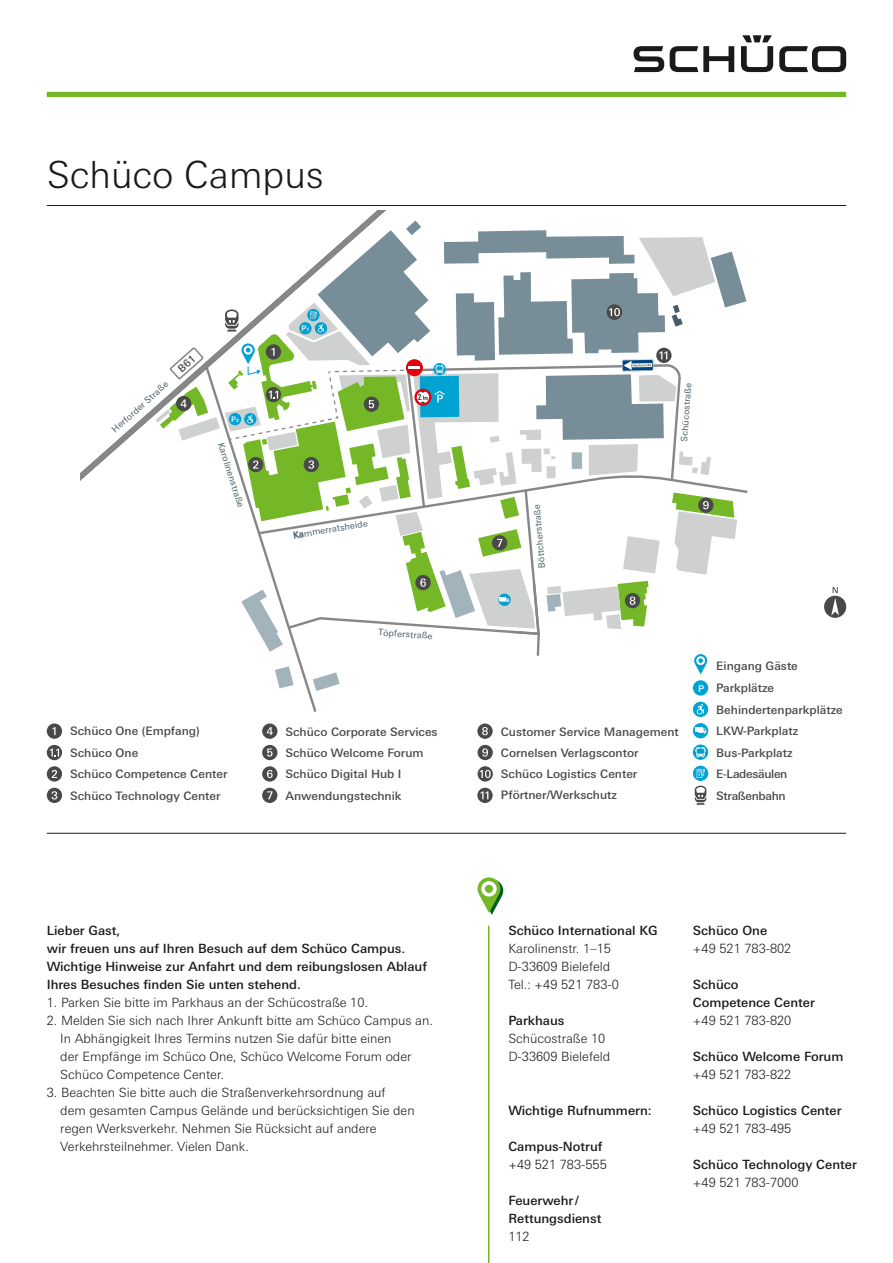
<style>
.page{position:relative;width:893px;height:1263px;background:#fff}
.page>*{position:absolute;margin:0;border:0;box-sizing:border-box;transform-origin:0 0}
.t1{font:300 37.5px "Univers For Schueco 330";color:#1a1a18}
.t2{font:300 12.75px/18px "Univers For Schueco 330";color:#1a1a18}
.t3{font:12.75px/18px "Univers For Schueco 530 Med";color:#1a1a18}
.t4{font:11.7px/21.5px "Univers For Schueco 530 Med";color:#494948}
.t5{font:11.7px/21.6px "Univers For Schueco 530 Med";letter-spacing:-.03em;color:#494948}
.t6{font:9.45px "Univers For Schueco 530 Med";color:#fff}
.t7{font:9px "Univers For Schueco 430 Reg";color:#465d67}
.t8{font:7.65px "Univers For Schueco 530 Med";color:#fff}
</style>
<div class="page">
<svg style="left:81px;top:210px;width:305px;height:270px"></svg>
<svg style="left:634px;top:35px;width:212px;height:37px"></svg>
<hr style="left:47px;top:205px;width:799px;height:1px;background:#1a1a18">
<hr style="left:47px;top:833px;width:799px;height:1px;background:#1a1a18">
<div style="left:47px;top:723px;width:15px;height:16px;background:#494948;border-radius:50%"></div>
<svg style="left:52px;top:727px;width:4px;height:8px"></svg>
<div style="left:47px;top:766px;width:15px;height:16px;background:#494948;border-radius:50%"></div>
<svg style="left:52px;top:770px;width:5px;height:8px"></svg>
<div style="left:47px;top:788px;width:15px;height:15px;background:#494948;border-radius:50%"></div>
<svg style="left:52px;top:791px;width:5px;height:8px"></svg>
<div style="left:262px;top:745px;width:15px;height:15px;background:#494948;border-radius:50%"></div>
<svg style="left:267px;top:748px;width:6px;height:8px"></svg>
<div style="left:262px;top:766px;width:15px;height:16px;background:#494948;border-radius:50%"></div>
<svg style="left:267px;top:770px;width:6px;height:8px"></svg>
<div style="left:262px;top:788px;width:15px;height:15px;background:#494948;border-radius:50%"></div>
<svg style="left:267px;top:791px;width:5px;height:8px"></svg>
<svg style="left:477px;top:723px;width:16px;height:16px"></svg>
<svg style="left:482px;top:727px;width:6px;height:8px"></svg>
<div style="left:47px;top:92px;width:799px;height:5px;background:#75b827"></div>
<div style="left:824px;top:596px;width:22px;height:22px;background:#494948;border-radius:50%"></div>
<svg style="left:831px;top:587px;width:8px;height:28px"></svg>
<hr style="left:488px;top:926px;width:1px;height:337px;background:#75b827">
<svg style="left:477px;top:877px;width:26px;height:38px"></svg>
<svg style="left:481px;top:881px;width:16px;height:15px"></svg>
<div style="left:485px;top:885px;width:8px;height:8px;background:#75b827;border-radius:50%"></div>
<div style="left:477px;top:745px;width:16px;height:15px;background:#494948;border-radius:50%"></div>
<svg style="left:482px;top:748px;width:6px;height:9px"></svg>
<svg style="left:477px;top:766px;width:16px;height:15px"></svg>
<svg style="left:480px;top:770px;width:11px;height:8px"></svg>
<svg style="left:477px;top:788px;width:16px;height:15px"></svg>
<svg style="left:480px;top:791px;width:8px;height:8px"></svg>
<svg style="left:693px;top:702px;width:15px;height:15px"></svg>
<svg style="left:693px;top:723px;width:15px;height:15px"></svg>
<svg style="left:695px;top:728px;width:11px;height:6px"></svg>
<svg style="left:693px;top:766px;width:15px;height:15px"></svg>
<svg style="left:696px;top:769px;width:9px;height:9px"></svg>
<svg style="left:695px;top:786px;width:11px;height:19px"></svg>
<svg style="left:693px;top:744px;width:15px;height:16px"></svg>
<svg style="left:695px;top:747px;width:11px;height:10px"></svg>
<div style="left:262px;top:723px;width:15px;height:16px;background:#494948;border-radius:50%"></div>
<svg style="left:267px;top:727px;width:6px;height:8px"></svg>
<svg style="left:47px;top:745px;width:15px;height:15px"></svg>
<svg style="left:50px;top:748px;width:9px;height:8px"></svg>
<svg style="left:155px;top:220px;width:593px;height:495px"></svg>
<h1 class="t1" style="left:47px;top:153px;width:279px">Schüco Campus</h1>
<p class="t7" style="left:110px;top:427px;width:73px;rotate:-42deg">Herforder Straße</p>
<p class="t8" style="left:231px;top:415px;width:9px">P2</p>
<p class="t7" style="left:226px;top:441px;width:69px;rotate:72deg">Karolinenstraße</p>
<p class="t4" style="left:70px;top:720px;width:159px">Schüco One (Empfang)<br>Schüco One<br>Schüco Competence Center<br>Schüco Technology Center</p>
<p class="t8" style="left:302px;top:324px;width:9px">P1</p>
<p class="t7" style="left:293px;top:530px;width:77px;rotate:-9deg">Kammerratsheide</p>
<p class="t7" style="left:379px;top:627px;width:56px;rotate:4deg">Töpferstraße</p>
<p class="t4" style="left:286px;top:721px;width:154px">Schüco Corporate Services</p>
<p class="t4" style="left:286px;top:742px;width:140px">Schüco Welcome Forum<br>Schüco Digital Hub I<br>Anwendungstechnik</p>
<p class="t3" style="left:47px;top:922px;width:382px">Lieber Gast,<br>wir freuen uns auf Ihren Besuch auf dem Schüco Campus.<br>Wichtige Hinweise zur Anfahrt und dem reibungslosen Ablauf Ihres Besuches finden Sie unten stehend.</p>
<p class="t2" style="left:47px;top:994px;width:323px">1. Parken Sie bitte im Parkhaus an der Schücostraße 10.</p>
<p class="t2" style="left:60px;top:1012px;width:374px;text-indent:-14px">2. Melden Sie sich nach Ihrer Ankunft bitte am Schüco Campus an.<br>In Abhängigkeit Ihres Termins nutzen Sie dafür bitte einen<br>der Empfänge im Schüco One, Schüco Welcome Forum oder Schüco Competence Center.</p>
<p class="t2" style="left:60px;top:1084px;width:356px;text-indent:-14px">3. Beachten Sie bitte auch die Straßenverkehrsordnung auf<br>dem gesamten Campus Gelände und berücksichtigen Sie den regen Werksverkehr. Nehmen Sie Rücksicht auf andere Verkehrsteilnehmer. Vielen Dank.</p>
<p class="t7" style="left:537px;top:568px;width:65px;rotate:-95deg">Böttcherstraße</p>
<p class="t7" style="left:679px;top:441px;width:60px;rotate:-86deg">Schücostraße</p>
<p class="t4" style="left:501px;top:721px;width:180px">Customer Service Management<br>Cornelsen Verlagscontor<br>Schüco Logistics Center<br>Pförtner/Werkschutz</p>
<p class="t6" style="left:698px;top:682px;width:8px">P</p>
<p class="t4" style="left:716px;top:655px;width:83px">Eingang Gäste</p>
<p class="t4" style="left:716px;top:677px;width:128px">Parkplätze<br>Behindertenparkplätze<br>LKW-Parkplatz</p>
<p class="t5" style="left:716px;top:742px;width:78px">Bus-Parkplatz<br>E-Ladesäulen</p>
<p class="t5" style="left:716px;top:785px;width:71px">Straßenbahn</p>
<p class="t3" style="left:508px;top:922px;width:151px">Schüco International KG</p>
<p class="t2" style="left:508px;top:940px;width:112px">Karolinenstr. 1–15<br>D-33609 Bielefeld<br>Tel.: +49 521 783-0</p>
<p class="t3" style="left:508px;top:1012px;width:58px">Parkhaus</p>
<p class="t2" style="left:508px;top:1030px;width:103px">Schücostraße 10<br>D-33609 Bielefeld</p>
<p class="t3" style="left:508px;top:1102px;width:145px">Wichtige Rufnummern:</p>
<p class="t3" style="left:508px;top:1138px;width:96px">Campus-Notruf</p>
<p class="t2" style="left:508px;top:1156px;width:100px">+49 521 783-555</p>
<p class="t3" style="left:508px;top:1192px;width:94px">Feuerwehr/<br>Rettungsdienst</p>
<p class="t2" style="left:508px;top:1228px;width:23px">112</p>
<p class="t3" style="left:693px;top:922px;width:76px">Schüco One</p>
<p class="t2" style="left:693px;top:940px;width:100px">+49 521 783-802</p>
<p class="t3" style="left:693px;top:976px;width:123px">Schüco<br>Competence Center</p>
<p class="t2" style="left:693px;top:1012px;width:100px">+49 521 783-820</p>
<p class="t3" style="left:693px;top:1048px;width:152px">Schüco Welcome Forum</p>
<p class="t2" style="left:693px;top:1066px;width:100px">+49 521 783-822</p>
<p class="t3" style="left:693px;top:1102px;width:150px">Schüco Logistics Center</p>
<p class="t2" style="left:693px;top:1120px;width:100px">+49 521 783-495</p>
<p class="t3" style="left:693px;top:1156px;width:165px">Schüco Technology Center</p>
<p class="t2" style="left:693px;top:1174px;width:107px">+49 521 783-7000</p>
</div>
